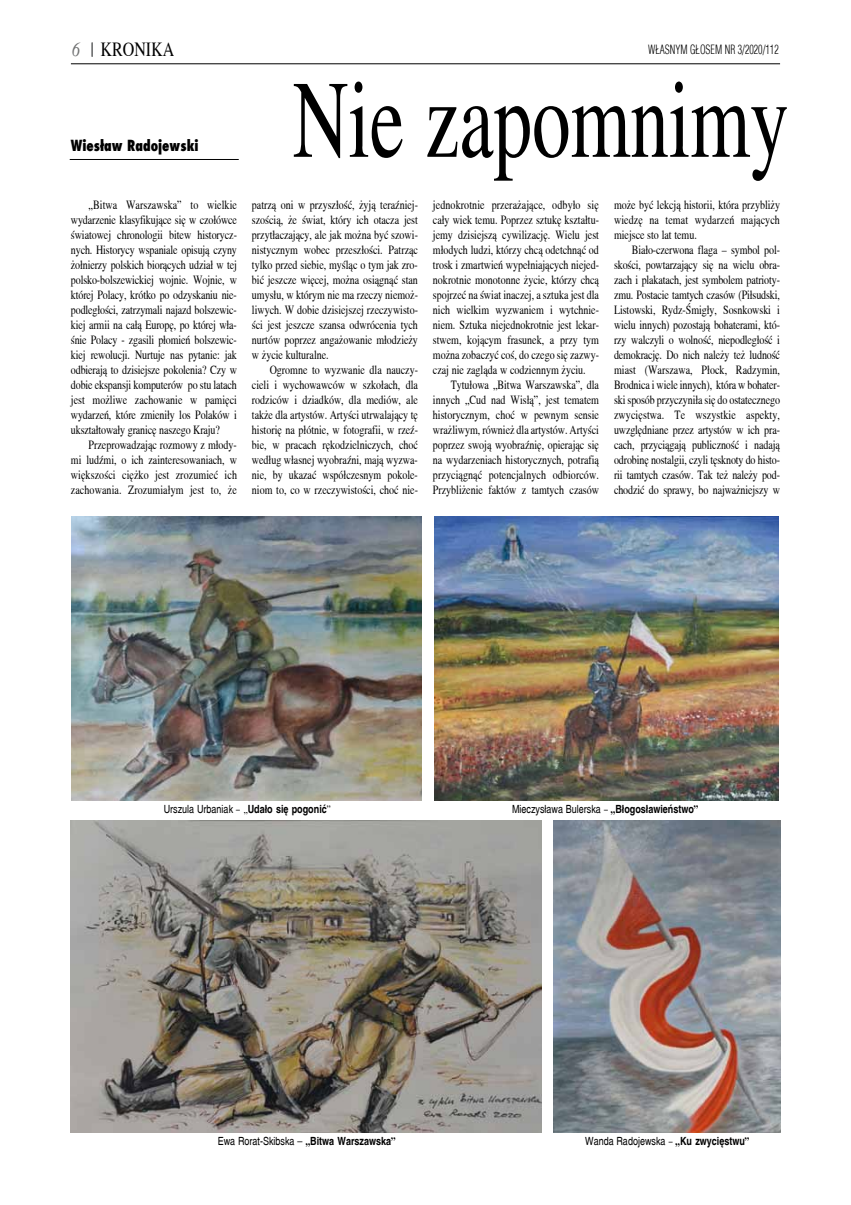
<style>
.page{position:relative;width:851px;height:1205px;background:#fff}
.page>*{position:absolute;margin:0;border:0;box-sizing:border-box;transform-origin:0 0}
.t1{font:110px "Toronto";color:#000;scale:.7 1}
.t2{font:20px "Toronto";color:#000;scale:.8 1}
.t3{font:800 15px "Fujiyama";color:#000;scale:.9 1}
.t4{font:12.5px/15px "Toronto";color:#000;text-align:justify;scale:.8 1}
.t5{font:300 12.5px "Switzerland Cond";color:#000;scale:.8 1}
.t6{font:11.25px "Switzerland";color:#000;scale:.8 1}
.s1{font-style:italic;color:#707172}
.s2{font-family:"Myriad Pro"}
.s3{font-family:"Toronto"}
.s4{font-weight:700}
.s5{font-family:"Toronto";font-weight:700}
</style>
<div class="page">
<hr style="left:71px;top:64px;width:709px;height:1px;background:#000">
<svg style="left:92px;top:43px;width:1px;height:14px"></svg>
<img style="left:554px;top:820px;width:226px;height:312px">
<img style="left:70px;top:820px;width:472px;height:312px">
<img style="left:72px;top:517px;width:349px;height:283px">
<img style="left:435px;top:516px;width:343px;height:284px">
<hr style="left:70px;top:159px;width:169px;height:1px;background:#000">
<h2 class="t2" style="left:72px;top:38px;width:129px"><span class="s1">6</span> KRONIKA</h2>
<p class="t5" style="left:648px;top:42px;width:165px">W£ASNYM G£OSEM NR 3/2020/112</p>
<p class="t3" style="left:71px;top:136px;width:143px">Wiesław Radojewski</p>
<p class="t4" style="left:71px;top:197px;width:209px;text-indent:18px">„Bitwa Warszawska” to wielkie wydarzenie klasyfikujące się w czołówce światowej chronologii bitew historycz&shy;nych. Historycy wspaniale opisują czyny żołnierzy polskich biorących udział w tej polsko-bolszewickiej wojnie. Wojnie, w której Polacy, krótko po odzyskaniu nie&shy;podległości, zatrzymali najazd bolszewic&shy;kiej armii na całą Europę, po której wła&shy;śnie Polacy - zgasili płomień bolszewic&shy;kiej rewolucji. Nurtuje nas pytanie: jak odbierają to dzisiejsze pokolenia? Czy w dobie ekspansji komputerów po stu latach jest możliwe zachowanie w pamięci wydarzeń, które zmieniły los Polaków i ukształtowały granicę naszego Kraju?</p>
<p class="t4" style="left:71px;top:437px;width:209px;text-indent:18px">Przeprowadzając rozmowy z młody&shy;mi ludźmi, o ich zainteresowaniach, w większości ciężko jest zrozumieć ich zachowania. Zrozumiałym jest to, że</p>
<h1 class="t1" style="left:293px;top:58px;width:709px">Nie zapomnimy</h1>
<p class="t4" style="left:252px;top:197px;width:209px">patrzą oni w przyszłość, żyją teraźniej&shy;szością, że świat, który ich otacza jest przytłaczający, ale jak można być szowi&shy;nistycznym wobec przeszłości. Patrząc tylko przed siebie, myśląc o tym jak zro&shy;bić jeszcze więcej, można osiągnąć stan umysłu, w którym nie ma rzeczy niemoż&shy;liwych. W dobie dzisiejszej rzeczywisto&shy;ści jest jeszcze szansa odwrócenia tych nurtów poprzez angażowanie młodzieży w życie kulturalne.</p>
<p class="t4" style="left:252px;top:362px;width:209px;text-indent:18px">Ogromne to wyzwanie dla nauczy&shy;cieli i wychowawców w szkołach, dla rodziców i dziadków, dla mediów, ale także dla artystów. Artyści utrwalający tę historię na płótnie, w fotografii, w rzeź&shy;bie, w pracach rękodzielniczych, choć według własnej wyobraźni, mają wyzwa&shy;nie, by ukazać współczesnym pokole&shy;niom to, co w rzeczywistości, choć nie-</p>
<p class="t4" style="left:433px;top:197px;width:209px">jednokrotnie przerażające, odbyło się cały wiek temu. Poprzez sztukę kształtu&shy;jemy dzisiejszą cywilizację. Wielu jest młodych ludzi, którzy chcą odetchnąć od trosk i zmartwień wypełniających niejed&shy;nokrotnie monotonne życie, którzy chcą spojrzeć na świat inaczej, a sztuka jest dla nich wielkim wyzwaniem i wytchnie&shy;niem. Sztuka niejednokrotnie jest lekar&shy;stwem, kojącym frasunek, a przy tym można zobaczyć coś, do czego się zazwy&shy;czaj nie zagląda w codziennym życiu.</p>
<p class="t4" style="left:433px;top:377px;width:209px;text-indent:18px">Tytułowa „Bitwa Warszawska”, dla innych „Cud nad Wisłą”, jest tematem historycznym, choć w pewnym sensie wrażliwym, również dla artystów. Artyści poprzez swoją wyobraźnię, opierając się na wydarzeniach historycznych, potrafią przyciągnąć potencjalnych odbiorców.<br>Przybliżenie faktów z tamtych czasów</p>
<p class="t4" style="left:614px;top:197px;width:209px">może być lekcją historii, która przybliży wiedzę na temat wydarzeń mających miejsce sto lat temu.</p>
<p class="t4" style="left:614px;top:242px;width:209px;text-indent:18px">Biało-czerwona flaga – symbol pol&shy;skości, powtarzający się na wielu obra&shy;zach i plakatach, jest symbolem patrioty&shy;zmu. Postacie tamtych czasów (Piłsudski, Listowski, Rydz-Śmigły, Sosnkowski i wielu innych) pozostają bohaterami, któ&shy;rzy walczyli o wolność, niepodległość i demokrację. Do nich należy też ludność miast (Warszawa, Płock, Radzymin, Brodnica i wiele innych), która w bohater&shy;ski sposób przyczyniła się do ostatecznego zwycięstwa. Te wszystkie aspekty, uwzględniane przez artystów w ich pra&shy;cach, przyciągają publiczność i nadają odrobinę nostalgii, czyli tęsknoty do histo&shy;rii tamtych czasów. Tak też należy pod&shy;chodzić do sprawy, bo najważniejszy w</p>
<p class="t6" style="left:164px;top:803px;width:210px">Urszula Urbaniak <span class="s2">–</span> <span class="s3">„</span><span class="s4">Udało się pogonić</span><span class="s3">”</span></p>
<p class="t6" style="left:512px;top:803px;width:234px">Mieczysława Bulerska <span class="s2">–</span> <span class="s5">„</span><span class="s4">Błogosławieństwo</span><span class="s5">”</span></p>
<p class="t6" style="left:218px;top:1134px;width:224px">Ewa Rorat-Skibska – <span class="s5">„</span><span class="s4">Bitwa Warszawska</span><span class="s5">”</span></p>
<p class="t6" style="left:585px;top:1134px;width:207px">Wanda Radojewska <span class="s2">–</span> <span class="s5">„</span><span class="s4">Ku zwycięstwu</span><span class="s5">”</span></p>
</div>
